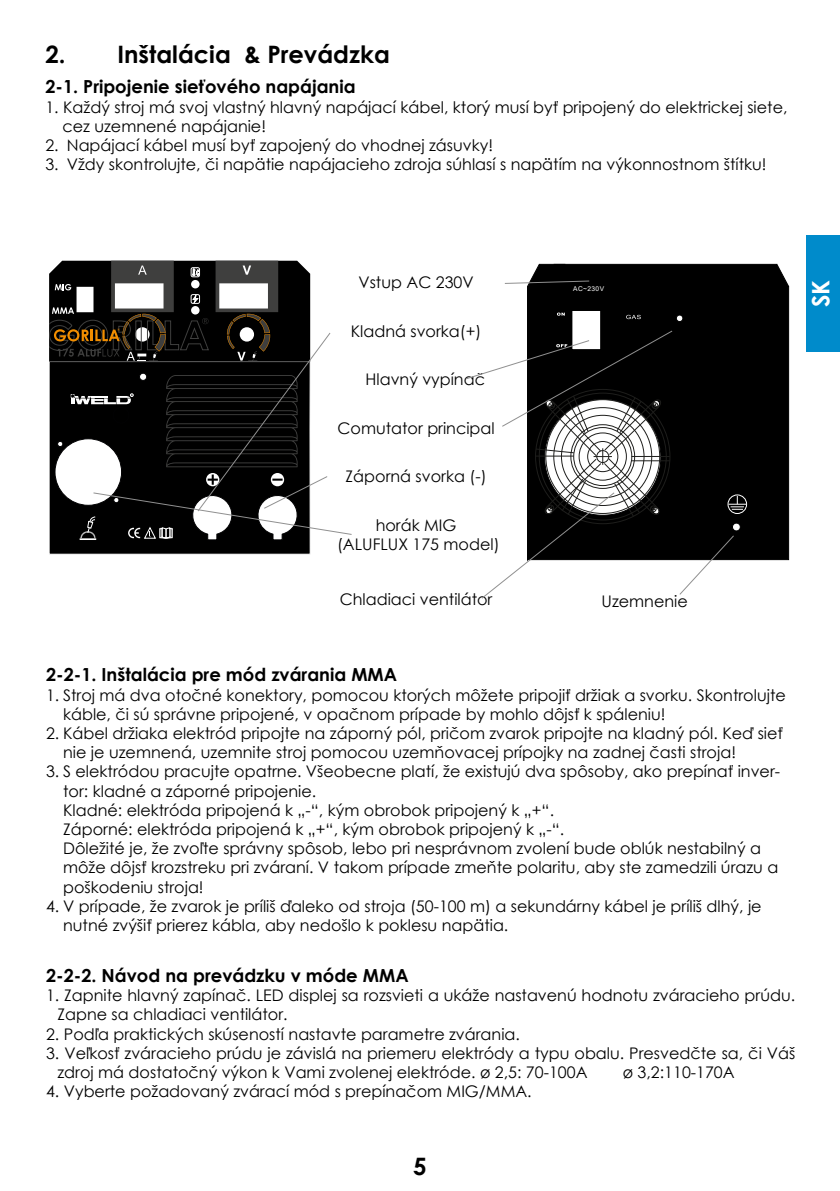
<style>
.page{position:relative;width:840px;height:1191px;background:#fff}
.page>*{position:absolute;margin:0;border:0;box-sizing:border-box;transform-origin:0 0}
.t1{font:700 24px "Century Gothic";color:#000}
.t2{font:700 24px "Century Gothic";color:#fff}
.t3{font:700 18px "Century Gothic";color:#000}
.t4{font:16px/19.2px "Century Gothic";color:#000}
.t5{font:6.6px "Arial";letter-spacing:.055em;color:#fff}
</style>
<div class="page">
<div style="left:805px;top:235px;width:34px;height:116px;background:#008bcb"></div>
<svg style="left:49px;top:541px;width:261px;height:13px;background:#060606"></svg>
<svg style="left:49px;top:261px;width:303px;height:280px"></svg>
<div style="left:527px;top:263px;width:261px;height:297px;background:#000"></div>
<svg style="left:553px;top:264px;width:12px;height:1px"></svg>
<svg style="left:675px;top:314px;width:8px;height:8px"></svg>
<div style="left:571px;top:310px;width:29px;height:39px;background:#fff"></div>
<div style="left:571px;top:310px;width:29px;height:40px;border:1px solid #000"></div>
<svg style="left:556px;top:312px;width:8px;height:4px"></svg>
<svg style="left:625px;top:315px;width:15px;height:4px"></svg>
<div style="left:727px;top:495px;width:19px;height:19px;border:1px solid #fff;border-radius:50%"></div>
<svg style="left:504px;top:280px;width:86px;height:4px"></svg>
<svg style="left:466px;top:330px;width:279px;height:269px"></svg>
<h1 class="t1" style="left:45px;top:36px;width:346px">2. Inštalácia &amp; Prevádzka</h1>
<p class="t3" style="left:45px;top:73px;width:311px">2-1. Pripojenie sieťového napájania</p>
<p class="t4" style="left:62px;top:97px;width:726px;text-indent:-17px">1. Každý stroj má svoj vlastný hlavný napájací kábel, ktorý musí byť pripojený do elektrickej siete, cez uzemnené napájanie!</p>
<p class="t4" style="left:45px;top:135px;width:449px">2. Napájací kábel musí byť zapojený do vhodnej zásuvky!</p>
<p class="t4" style="left:45px;top:155px;width:722px">3. Vždy skontrolujte, či napätie napájacieho zdroja súhlasí s napätím na výkonnostnom štítku!</p>
<p class="t4" style="left:358px;top:272px;width:117px">Vstup AC 230V</p>
<p class="t4" style="left:350px;top:321px;width:132px">Kladná svorka(+)</p>
<p class="t4" style="left:365px;top:369px;width:121px">Hlavný vypínač</p>
<p class="t4" style="left:337px;top:418px;width:159px">Comutator principal</p>
<p class="t4" style="left:345px;top:466px;width:142px">Záporná svorka (-)</p>
<p class="t4" style="left:337px;top:515px;width:164px;text-align:center">horák MIG<br>(ALUFLUX 175 model)</p>
<p class="t5" style="left:573px;top:284px;width:32px">AC~230V</p>
<p class="t4" style="left:339px;top:589px;width:154px">Chladiaci ventilátor</p>
<p class="t4" style="left:601px;top:591px;width:88px">Uzemnenie</p>
<h1 class="t2" style="left:802px;top:307px;width:29px;rotate:-90deg">SK</h1>
<p class="t3" style="left:46px;top:661px;width:352px">2-2-1. Inštalácia pre mód zvárania MMA</p>
<p class="t4" style="left:63px;top:685px;width:723px;text-indent:-17px">1. Stroj má dva otočné konektory, pomocou ktorých môžete pripojiť držiak a svorku. Skontrolujte káble, či sú správne pripojené, v opačnom prípade by mohlo dôjsť k spáleniu!</p>
<p class="t4" style="left:63px;top:723px;width:720px;text-indent:-17px">2. Kábel držiaka elektród pripojte na záporný pól, pričom zvarok pripojte na kladný pól. Keď sieť nie je uzemnená, uzemnite stroj pomocou uzemňovacej prípojky na zadnej časti stroja!</p>
<p class="t4" style="left:63px;top:761px;width:718px;text-indent:-17px">3. S elektródou pracujte opatrne. Všeobecne platí, že existujú dva spôsoby, ako prepínať inver&shy;tor: kladné a záporné pripojenie.<br>Kladné: elektróda pripojená k „-“, kým obrobok pripojený k „+“.<br>Záporné: elektróda pripojená k „+“, kým obrobok pripojený k „-“.<br>Dôležité je, že zvoľte správny spôsob, lebo pri nesprávnom zvolení bude oblúk nestabilný a môže dôjsť krozstreku pri zváraní. V takom prípade zmeňte polaritu, aby ste zamedzili úrazu a poškodeniu stroja!</p>
<p class="t4" style="left:63px;top:896px;width:699px;text-indent:-17px">4. V prípade, že zvarok je príliš ďaleko od stroja (50-100 m) a sekundárny kábel je príliš dlhý, je nutné zvýšiť prierez kábla, aby nedošlo k poklesu napätia.</p>
<p class="t3" style="left:46px;top:961px;width:364px">2-2-2. Návod na prevádzku v móde MMA</p>
<p class="t4" style="left:57px;top:985px;width:738px;text-indent:-11px">1. Zapnite hlavný zapínač. LED displej sa rozsvieti a ukáže nastavenú hodnotu zváracieho prúdu.<br>Zapne sa chladiaci ventilátor.</p>
<p class="t4" style="left:46px;top:1024px;width:475px">2. Podľa praktických skúseností nastavte parametre zvárania.</p>
<p class="t4" style="left:57px;top:1043px;width:738px;text-indent:-11px">3. Veľkosť zváracieho prúdu je závislá na priemeru elektródy a typu obalu. Presvedčte sa, či Váš zdroj má dostatočný výkon k Vami zvolenej elektróde. ø 2,5: 70-100A</p>
<p class="t4" style="left:622px;top:1062px;width:113px">ø 3,2:110-170A</p>
<p class="t4" style="left:46px;top:1081px;width:487px">4. Vyberte požadovaný zvárací mód s prepínačom MIG/MMA.</p>
<h1 class="t1" style="left:413px;top:1148px;width:15px">5</h1>
</div>
